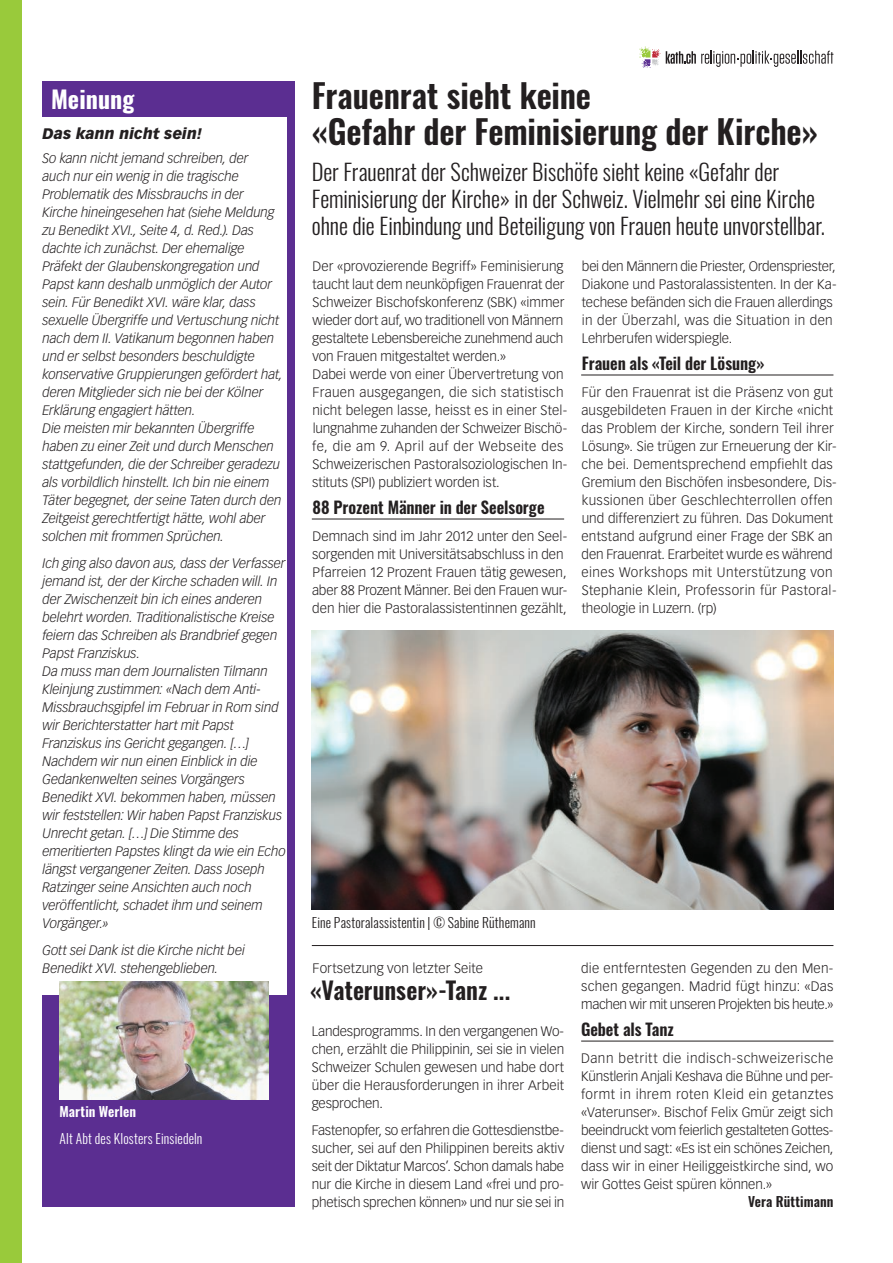
<style>
.page{position:relative;width:893px;height:1263px;background:#fff}
.page>*{position:absolute;margin:0;border:0;box-sizing:border-box;transform-origin:0 0}
.t1{font:600 33px/36px "Oswald";letter-spacing:-.005em;color:#231f20}
.t2{font:600 24px "Oswald";letter-spacing:-.005em;color:#231f20}
.t3{font:700 24px "Oswald";letter-spacing:.005em;color:#fff}
.t4{font:300 22.5px/27px "Oswald";letter-spacing:-.005em;color:#231f20}
.t5{font:600 16.5px "Oswald";letter-spacing:-.01em;color:#231f20}
.t6{font:italic 900 15px "Vectora LT Std";letter-spacing:.005em;color:#231f20}
.t7{font:300 13.5px/18px "Vectora LT Std";color:#231f20}
.t8{font:italic 300 13.5px/18px "Vectora LT Std";letter-spacing:-.005em;color:#231f20}
.t9{font:300 13.5px "Oswald";letter-spacing:.015em;color:#231f20}
.t10{font:300 13.5px "Oswald";letter-spacing:.015em;color:#fff}
.t11{font:600 13.5px "Oswald";letter-spacing:.005em;color:#231f20}
.t12{font:600 13.5px "Oswald";letter-spacing:.005em;color:#fff}
</style>
<div class="page">
<svg style="left:640px;top:47px;width:20px;height:21px"></svg>
<svg style="left:666px;top:51px;width:167px;height:16px"></svg>
<div style="left:0;top:0;width:21px;height:1263px;background:#99ca3b"></div>
<div style="left:43px;top:82px;width:252px;height:1125px;background:#5b2e91"></div>
<div style="left:34px;top:118px;width:252px;height:877px;background:#fff"></div>
<img style="left:60px;top:982px;width:209px;height:117px">
<hr style="left:312px;top:945px;width:521px;height:1px;background:#231f20">
<img style="left:312px;top:631px;width:521px;height:279px">
<hr style="left:312px;top:519px;width:252px;height:1px;background:#231f20">
<hr style="left:581px;top:375px;width:252px;height:1px;background:#231f20">
<hr style="left:581px;top:1041px;width:252px;height:1px;background:#231f20">
<h2 class="t3" style="left:51px;top:86px;width:85px">Meinung</h2>
<p class="t6" style="left:43px;top:125px;width:161px">Das kann nicht sein!</p>
<p class="t8" style="left:43px;top:149px;width:242px">So kann nicht jemand schreiben, der<br>auch nur ein wenig in die tragische Problematik des Missbrauchs in der Kirche hineingesehen hat (siehe Meldung zu Benedikt XVI., Seite 4, d. Red.). Das dachte ich zunächst. Der ehemalige Präfekt der Glaubenskongregation und Papst kann deshalb unmöglich der Autor sein. Für Benedikt XVI. wäre klar, dass sexuelle Übergriffe und Vertuschung nicht nach dem II. Vatikanum begonnen haben und er selbst besonders beschuldigte konservative Gruppierungen gefördert hat, deren Mitglieder sich nie bei der Kölner Erklärung engagiert hätten.<br>Die meisten mir bekannten Übergriffe haben zu einer Zeit und durch Menschen stattgefunden, die der Schreiber geradezu als vorbildlich hinstellt. Ich bin nie einem Täter begegnet, der seine Taten durch den Zeitgeist gerechtfertigt hätte, wohl aber solchen mit frommen Sprüchen.</p>
<p class="t8" style="left:43px;top:554px;width:245px">Ich ging also davon aus, dass der Verfasser jemand ist, der der Kirche schaden will. In der Zwischenzeit bin ich eines anderen belehrt worden. Traditionalistische Kreise feiern das Schreiben als Brandbrief gegen Papst Franziskus.<br>Da muss man dem Journalisten Tilmann Kleinjung zustimmen: «Nach dem Anti-Missbrauchsgipfel im Februar in Rom sind wir Berichterstatter hart mit Papst Franziskus ins Gericht gegangen. […] Nachdem wir nun einen Einblick in die Gedankenwelten seines Vorgängers Benedikt XVI. bekommen haben, müssen wir feststellen: Wir haben Papst Franziskus Unrecht getan. […] Die Stimme des emeritierten Papstes klingt da wie ein Echo längst vergangener Zeiten. Dass Joseph Ratzinger seine Ansichten auch noch veröffentlicht, schadet ihm und seinem Vorgänger.»</p>
<p class="t8" style="left:43px;top:941px;width:204px">Gott sei Dank ist die Kirche nicht bei<br>Benedikt XVI. stehengeblieben.</p>
<p class="t12" style="left:60px;top:1104px;width:78px">Martin Werlen</p>
<p class="t10" style="left:60px;top:1126px;width:144px">Alt Abt des Klosters Einsiedeln</p>
<h1 class="t1" style="left:312px;top:79px;width:508px">Frauenrat sieht keine<br>«Gefahr der Feminisierung der Kirche»</h1>
<h3 class="t4" style="left:312px;top:155px;width:514px">Der Frauenrat der Schweizer Bischöfe sieht keine «Gefahr der<br>Feminisierung der Kirche» in der Schweiz. Vielmehr sei eine Kirche ohne die Einbindung und Beteiligung von Frauen heute unvorstellbar.</h3>
<p class="t7" style="left:312px;top:257px;width:257px">Der «provozierende Begriff» Feminisierung taucht laut dem neunköpfigen Frauenrat der Schweizer Bischofskonferenz (SBK) «immer wieder dort auf, wo traditionell von Männern gestaltete Lebensbereiche zunehmend auch von Frauen mitgestaltet werden.»<br>Dabei werde von einer Übervertretung von Frauen ausgegangen, die sich statistisch nicht belegen lasse, heisst es in einer Stel&shy;lungnahme zuhanden der Schweizer Bischö&shy;fe, die am 9. April auf der Webseite des Schweizerischen Pastoralsoziologischen In&shy;stituts (SPI) publiziert worden ist.</p>
<p class="t5" style="left:312px;top:498px;width:234px">88 Prozent Männer in der Seelsorge</p>
<p class="t7" style="left:312px;top:527px;width:257px">Demnach sind im Jahr 2012 unter den Seel&shy;sorgenden mit Universitätsabschluss in den Pfarreien 12 Prozent Frauen tätig gewesen, aber 88 Prozent Männer. Bei den Frauen wur&shy;den hier die Pastoralassistentinnen gezählt,</p>
<p class="t7" style="left:582px;top:257px;width:256px">bei den Männern die Priester, Ordenspriester, Diakone und Pastoralassistenten. In der Ka&shy;techese befänden sich die Frauen allerdings in der Überzahl, was die Situation in den Lehrberufen widerspiegle.</p>
<p class="t5" style="left:582px;top:354px;width:184px">Frauen als «Teil der Lösung»</p>
<p class="t7" style="left:581px;top:383px;width:257px">Für den Frauenrat ist die Präsenz von gut ausgebildeten Frauen in der Kirche «nicht das Problem der Kirche, sondern Teil ihrer Lösung». Sie trügen zur Erneuerung der Kir&shy;che bei. Dementsprechend empfiehlt das Gremium den Bischöfen insbesondere, Dis&shy;kussionen über Geschlechterrollen offen und differenziert zu führen. Das Dokument entstand aufgrund einer Frage der SBK an den Frauenrat. Erarbeitet wurde es während eines Workshops mit Unterstützung von Stephanie Klein, Professorin für Pastoral&shy;theologie in Luzern. (rp)</p>
<p class="t9" style="left:312px;top:910px;width:225px">Eine Pastoralassistentin | © Sabine Rüthemann</p>
<p class="t7" style="left:313px;top:959px;width:172px">Fortsetzung von letzter Seite</p>
<h2 class="t2" style="left:310px;top:977px;width:202px">«Vaterunser»-Tanz ...</h2>
<p class="t7" style="left:312px;top:1022px;width:254px;text-align:justify">Landesprogramms. In den vergangenen Wo&shy;chen, erzählt die Philippinin, sei sie in vielen Schweizer Schulen gewesen und habe dort über die Herausforderungen in ihrer Arbeit gesprochen.</p>
<p class="t7" style="left:312px;top:1121px;width:254px;text-align:justify">Fastenopfer, so erfahren die Gottesdienstbe&shy;sucher, sei auf den Philippinen bereits aktiv seit der Diktatur Marcos’. Schon damals habe nur die Kirche in diesem Land «frei und pro&shy;phetisch sprechen können» und nur sie sei in</p>
<p class="t7" style="left:581px;top:959px;width:254px;text-align:justify">die entferntesten Gegenden zu den Men&shy;schen gegangen. Madrid fügt hinzu: «Das machen wir mit unseren Projekten bis heute.»</p>
<p class="t5" style="left:581px;top:1020px;width:94px">Gebet als Tanz</p>
<p class="t7" style="left:581px;top:1049px;width:254px;text-align:justify">Dann betritt die indisch-schweizerische Künstlerin Anjali Keshava die Bühne und per&shy;formt in ihrem roten Kleid ein getanztes «Vaterunser». Bischof Felix Gmür zeigt sich beeindruckt vom feierlich gestalteten Gottes&shy;dienst und sagt: «Es ist ein schönes Zeichen, dass wir in einer Heiliggeistkirche sind, wo wir Gottes Geist spüren können.»</p>
<p class="t11" style="left:748px;top:1194px;width:87px">Vera Rüttimann</p>
</div>
